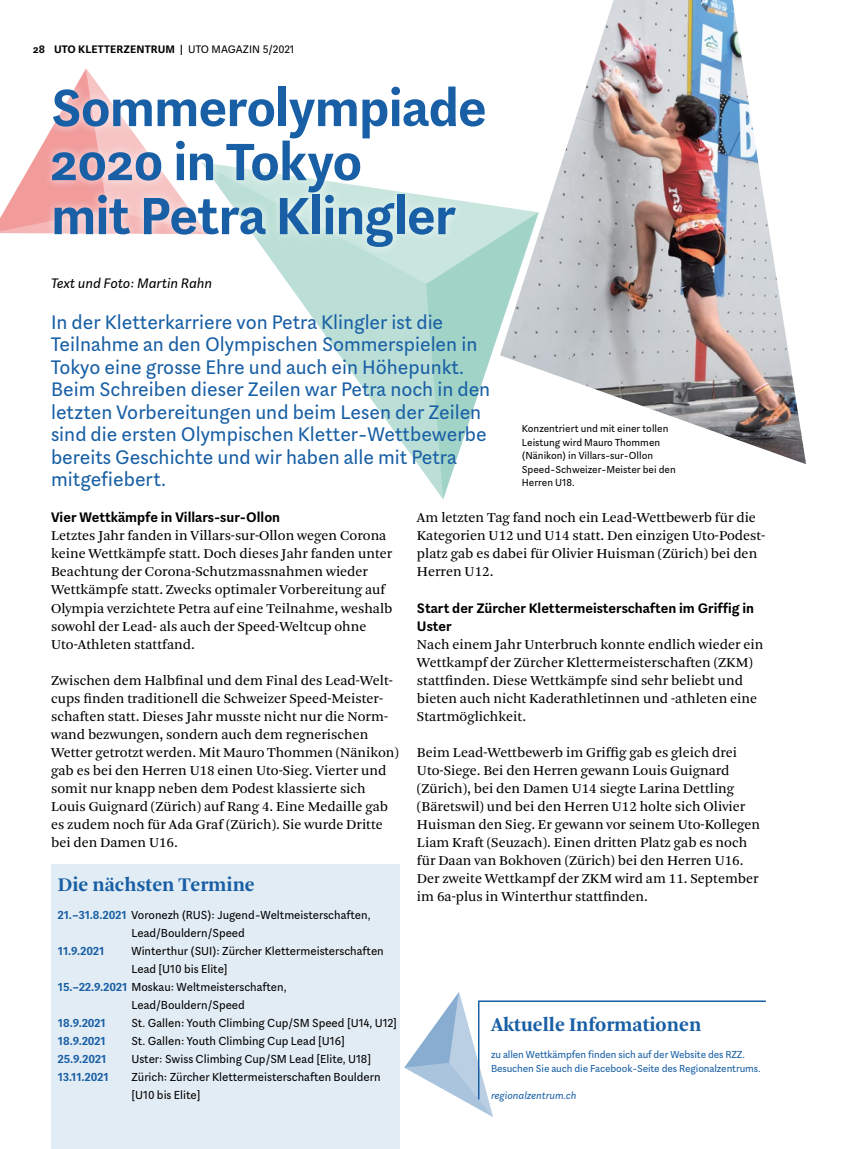
<style>
.page{position:relative;width:851px;height:1149px;background:#fff}
.page>*{position:absolute;margin:0;border:0;box-sizing:border-box;transform-origin:0 0}
.t1{font:700 54px/54px "Aspen";letter-spacing:-.02em;color:#185fa5}
.t2{font:20.25px/22.5px "Aspen";color:#185fa5}
.t3{font:700 20.25px "Arnhem";color:#185fa5}
.t4{font:14.25px/18px "Arnhem Blond";color:#000}
.t5{font:700 14.25px/18px "Aspen";color:#000}
.t6{font:italic 14.25px "Aspen";color:#000}
.t7{font:12px/18px "Aspen";color:#000}
.t8{font:700 12px "Aspen";color:#185fa5}
.t9{font:700 11.25px "Aspen";letter-spacing:.01em;color:#000}
.t10{font:10.5px/13.5px "Aspen";color:#000}
.t11{font:10.5px/13.5px "Aspen";letter-spacing:-.01em;color:#185fa5}
.t12{font:italic 10.5px "Aspen";color:#185fa5}
.s1{font-weight:400}
.s2{font-weight:700;color:#185fa5}
</style>
<div class="page">
<svg style="left:268px;top:256px;width:158px;height:219px"></svg>
<svg style="left:426px;top:212px;width:74px;height:287px"></svg>
<svg style="left:0;top:68px;width:93px;height:166px"></svg>
<svg style="left:404px;top:992px;width:362px;height:124px"></svg>
<div style="left:42px;top:77px;width:452px;height:179px;background:#fff;opacity:.75"></div>
<div style="left:51px;top:864px;width:349px;height:284px;background:#e2ecf4"></div>
<img style="left:500px;top:0;width:306px;height:464px">
<p class="t9" style="left:33px;top:42px;width:263px">28 UTO KLETTERZENTRUM | <span class="s1">UTO MAGAZIN 5/2021</span></p>
<h1 class="t1" style="left:51px;top:80px;width:437px">Sommerolympiade<br>2020 in Tokyo<br>mit Petra Klingler</h1>
<p class="t6" style="left:51px;top:274px;width:163px">Text und Foto: Martin Rahn</p>
<p class="t2" style="left:51px;top:310px;width:440px">In der Kletterkarriere von Petra Klingler ist die Teilnahme an den Olympischen Sommerspielen in Tokyo eine grosse Ehre und auch ein Höhepunkt.<br>Beim Schreiben dieser Zeilen war Petra noch in den letzten Vorbereitungen und beim Lesen der Zeilen sind die ersten Olympischen Kletter-Wettbewerbe bereits Geschichte und wir haben alle mit Petra mitgefiebert.</p>
<p class="t10" style="left:522px;top:422px;width:155px">Konzentriert und mit einer tollen<br>Leistung wird Mauro Thommen (Nänikon) in Villars-sur-Ollon<br>Speed-Schweizer-Meister bei den<br>Herren U18.</p>
<p class="t5" style="left:51px;top:508px;width:230px">Vier Wettkämpfe in Villars-sur-Ollon</p>
<p class="t4" style="left:51px;top:527px;width:343px">Letztes Jahr fanden in Villars-sur-Ollon wegen Corona keine Wettkämpfe statt. Doch dieses Jahr fanden unter Beachtung der Corona-Schutzmassnahmen wieder Wettkämpfe statt. Zwecks optimaler Vorbereitung auf Olympia verzichtete Petra auf eine Teilnahme, weshalb sowohl der Lead- als auch der Speed-Weltcup ohne Uto-Athleten stattfand.</p>
<p class="t4" style="left:51px;top:671px;width:349px">Zwischen dem Halbfinal und dem Final des Lead-Welt&shy;cups finden traditionell die Schweizer Speed-Meister&shy;schaften statt. Dieses Jahr musste nicht nur die Norm&shy;wand bezwungen, sondern auch dem regnerischen Wetter getrotzt werden. Mit Mauro Thommen (Nänikon) gab es bei den Herren U18 einen Uto-Sieg. Vierter und somit nur knapp neben dem Podest klassierte sich Louis Guignard (Zürich) auf Rang 4. Eine Medaille gab es zudem noch für Ada Graf (Zürich). Sie wurde Dritte bei den Damen U16.</p>
<h2 class="t3" style="left:58px;top:873px;width:198px">Die nächsten Termine</h2>
<p class="t7" style="left:131px;top:905px;width:240px;text-indent:-74px"><span class="s2">21.–31.8.2021</span> Voronezh (RUS): Jugend-Weltmeisterschaften,<br>Lead/Bouldern/Speed</p>
<p class="t8" style="left:58px;top:942px;width:48px">11.9.2021</p>
<p class="t7" style="left:131px;top:941px;width:254px">Winterthur (SUI): Zürcher Klettermeisterschaften</p>
<p class="t7" style="left:131px;top:959px;width:98px">Lead [U10 bis Elite]</p>
<p class="t7" style="left:58px;top:977px;width:230px"><span class="s2">15.–22.9.2021</span> Moskau: Weltmeisterschaften,</p>
<p class="t7" style="left:131px;top:995px;width:115px">Lead/Bouldern/Speed</p>
<p class="t8" style="left:58px;top:1014px;width:49px">18.9.2021</p>
<p class="t7" style="left:131px;top:1013px;width:267px">St. Gallen: Youth Climbing Cup/SM Speed [U14, U12]</p>
<p class="t8" style="left:58px;top:1032px;width:49px">18.9.2021</p>
<p class="t7" style="left:131px;top:1031px;width:215px">St. Gallen: Youth Climbing Cup Lead [U16]</p>
<p class="t8" style="left:58px;top:1050px;width:50px">25.9.2021</p>
<p class="t7" style="left:131px;top:1049px;width:241px">Uster: Swiss Climbing Cup/SM Lead [Elite, U18]</p>
<p class="t8" style="left:58px;top:1068px;width:52px">13.11.2021</p>
<p class="t7" style="left:131px;top:1067px;width:251px">Zürich: Zürcher Klettermeisterschaften Bouldern [U10 bis Elite]</p>
<p class="t4" style="left:417px;top:509px;width:350px">Am letzten Tag fand noch ein Lead-Wettbewerb für die Kategorien U12 und U14 statt. Den einzigen Uto-Podest&shy;platz gab es dabei für Olivier Huisman (Zürich) bei den Herren U12.</p>
<p class="t5" style="left:417px;top:598px;width:338px">Start der Zürcher Klettermeisterschaften im Griffig in<br>Uster</p>
<p class="t4" style="left:417px;top:635px;width:348px">Nach einem Jahr Unterbruch konnte endlich wieder ein Wettkampf der Zürcher Klettermeisterschaften (ZKM) stattfinden. Diese Wettkämpfe sind sehr beliebt und bieten auch nicht Kaderathletinnen und -athleten eine Startmöglichkeit.</p>
<p class="t4" style="left:417px;top:743px;width:344px">Beim Lead-Wettbewerb im Griffig gab es gleich drei Uto-Siege. Bei den Herren gewann Louis Guignard (Zürich), bei den Damen U14 siegte Larina Dettling (Bäretswil) und bei den Herren U12 holte sich Olivier Huisman den Sieg. Er gewann vor seinem Uto-Kollegen Liam Kraft (Seuzach). Einen dritten Platz gab es noch für Daan van Bokhoven (Zürich) bei den Herren U16.<br>Der zweite Wettkampf der ZKM wird am 11. September im 6a-plus in Winterthur stattfinden.</p>
<h2 class="t3" style="left:491px;top:1013px;width:212px">Aktuelle Informationen</h2>
<p class="t11" style="left:491px;top:1047px;width:271px">zu allen Wettkämpfen finden sich auf der Website des RZZ.<br>Besuchen Sie auch die Facebook-Seite des Regionalzentrums.</p>
<p class="t12" style="left:491px;top:1088px;width:87px">regionalzentrum.ch</p>
</div>
